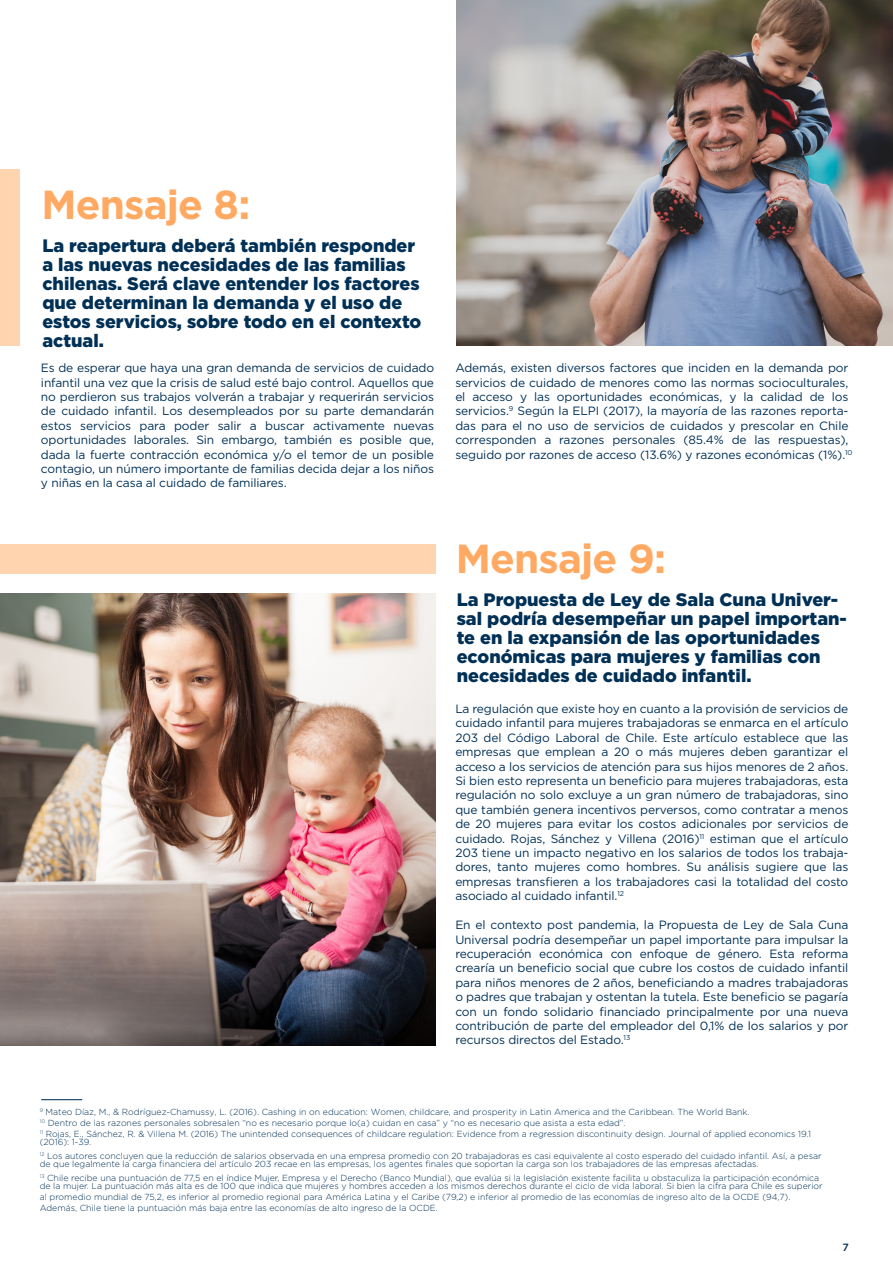
<style>
.page{position:relative;width:893px;height:1263px;background:#fff}
.page>*{position:absolute;margin:0;border:0;box-sizing:border-box;transform-origin:0 0}
.t1{font:700 40.5px "Gotham";letter-spacing:-.02em;color:#ffa962}
.t2{font:900 18px/18.9px "Gotham";color:#003056}
.t3{font:12px/14.4px "Gotham";letter-spacing:-.01em;color:#003056;text-align:justify}
.t4{font:500 10.5px "Gotham";color:#003056}
.t5{font:300 8.85px/10.8px "Gotham";color:#003056}
</style>
<div class="page">
<hr style="left:41px;top:1099px;width:41px;height:1px;background:#003056">
<div style="left:0;top:170px;width:19px;height:176px;background:#ffd4af"></div>
<div style="left:0;top:544px;width:436px;height:29px;background:#ffd4af"></div>
<img style="left:0;top:593px;width:436px;height:452px">
<img style="left:457px;top:0;width:436px;height:346px">
<h1 class="t1" style="left:41px;top:178px;width:210px">Mensaje 8:</h1>
<h2 class="t2" style="left:42px;top:236px;width:380px">La reapertura deberá también responder a las nuevas necesidades de las familias chilenas. Será clave entender los factores que determinan la demanda y el uso de estos servicios, sobre todo en el contexto actual.</h2>
<p class="t3" style="left:41px;top:360px;width:395px">Es de esperar que haya una gran demanda de servicios de cuidado infantil una vez que la crisis de salud esté bajo control. Aquellos que no perdieron sus trabajos volverán a trabajar y requerirán servicios de cuidado infantil. Los desempleados por su parte demandarán estos servicios para poder salir a buscar activamente nuevas oportunidades laborales. Sin embargo, también es posible que, dada la fuerte contracción económica y/o el temor de un posible contagio, un número importante de familias decida dejar a los niños y niñas en la casa al cuidado de familiares.</p>
<p class="t3" style="left:455px;top:360px;width:399px;text-align:left">Además, existen diversos factores que inciden en la demanda por servicios de cuidado de menores como las normas socioculturales, el acceso y las oportunidades económicas, y la calidad de los servicios.<sup>9</sup> Según la ELPI (2017), la mayoría de las razones reporta&shy;das para el no uso de servicios de cuidados y prescolar en Chile corresponden a razones personales (85.4% de las respuestas), seguido por razones de acceso (13.6%) y razones económicas (1%).<sup>10</sup></p>
<h1 class="t1" style="left:456px;top:532px;width:212px">Mensaje 9:</h1>
<h2 class="t2" style="left:457px;top:590px;width:392px">La Propuesta de Ley de Sala Cuna Univer&shy;sal podría desempeñar un papel importan&shy;te en la expansión de las oportunidades económicas para mujeres y familias con necesidades de cuidado infantil.</h2>
<p class="t3" style="left:455px;top:701px;width:395px">La regulación que existe hoy en cuanto a la provisión de servicios de cuidado infantil para mujeres trabajadoras se enmarca en el artículo 203 del Código Laboral de Chile. Este artículo establece que las empresas que emplean a 20 o más mujeres deben garantizar el acceso a los servicios de atención para sus hijos menores de 2 años.<br>Si bien esto representa un beneficio para mujeres trabajadoras, esta regulación no solo excluye a un gran número de trabajadoras, sino que también genera incentivos perversos, como contratar a menos de 20 mujeres para evitar los costos adicionales por servicios de cuidado. Rojas, Sánchez y Villena (2016)<sup>11</sup> estiman que el artículo 203 tiene un impacto negativo en los salarios de todos los trabaja&shy;dores, tanto mujeres como hombres. Su análisis sugiere que las empresas transfieren a los trabajadores casi la totalidad del costo asociado al cuidado infantil.<sup>12</sup></p>
<p class="t3" style="left:455px;top:917px;width:395px">En el contexto post pandemia, la Propuesta de Ley de Sala Cuna Universal podría desempeñar un papel importante para impulsar la recuperación económica con enfoque de género. Esta reforma crearía un beneficio social que cubre los costos de cuidado infantil para niños menores de 2 años, beneficiando a madres trabajadoras o padres que trabajan y ostentan la tutela. Este beneficio se pagaría con un fondo solidario financiado principalmente por una nueva contribución de parte del empleador del 0,1% de los salarios y por recursos directos del Estado.<sup>13</sup></p>
<p class="t5" style="left:40px;top:1106px;width:773px"><sup>9</sup> Mateo Díaz, M., &amp; Rodríguez-Chamussy, L. (2016). Cashing in on education: Women, childcare, and prosperity in Latin America and the Caribbean. The World Bank.<br><sup>10</sup> Dentro de las razones personales sobresalen “no es necesario porque lo(a) cuidan en casa” y “no es necesario que asista a esta edad”.<br><sup>11</sup> Rojas, E., Sánchez, R. &amp; Villena M. (2016) The unintended consequences of childcare regulation: Evidence from a regression discontinuity design. Journal of applied economics 19.1</p>
<p class="t5" style="left:40px;top:1135px;width:783px;line-height:13.5px">(2016): 1-39.<br><sup>12</sup> Los autores concluyen que la reducción de salarios observada en una empresa promedio con 20 trabajadoras es casi equivalente al costo esperado del cuidado infantil. Así, a pesar</p>
<p class="t5" style="left:40px;top:1157px;width:781px;line-height:13.5px">de que legalmente la carga financiera del artículo 203 recae en las empresas, los agentes finales que soportan la carga son los trabajadores de las empresas afectadas.<br><sup>13</sup> Chile recibe una puntuación de 77,5 en el índice Mujer, Empresa y el Derecho (Banco Mundial), que evalúa si la legislación existente facilita u obstaculiza la participación económica</p>
<p class="t5" style="left:40px;top:1180px;width:785px">de la mujer. La puntuación más alta es de 100 que indica que mujeres y hombres acceden a los mismos derechos durante el ciclo de vida laboral. Si bien la cifra para Chile es superior al promedio mundial de 75,2, es inferior al promedio regional para América Latina y el Caribe (79,2) e inferior al promedio de las economías de ingreso alto de la OCDE (94,7).<br>Además, Chile tiene la puntuación más baja entre las economías de alto ingreso de la OCDE.</p>
<p class="t4" style="left:842px;top:1240px;width:8px">7</p>
</div>
